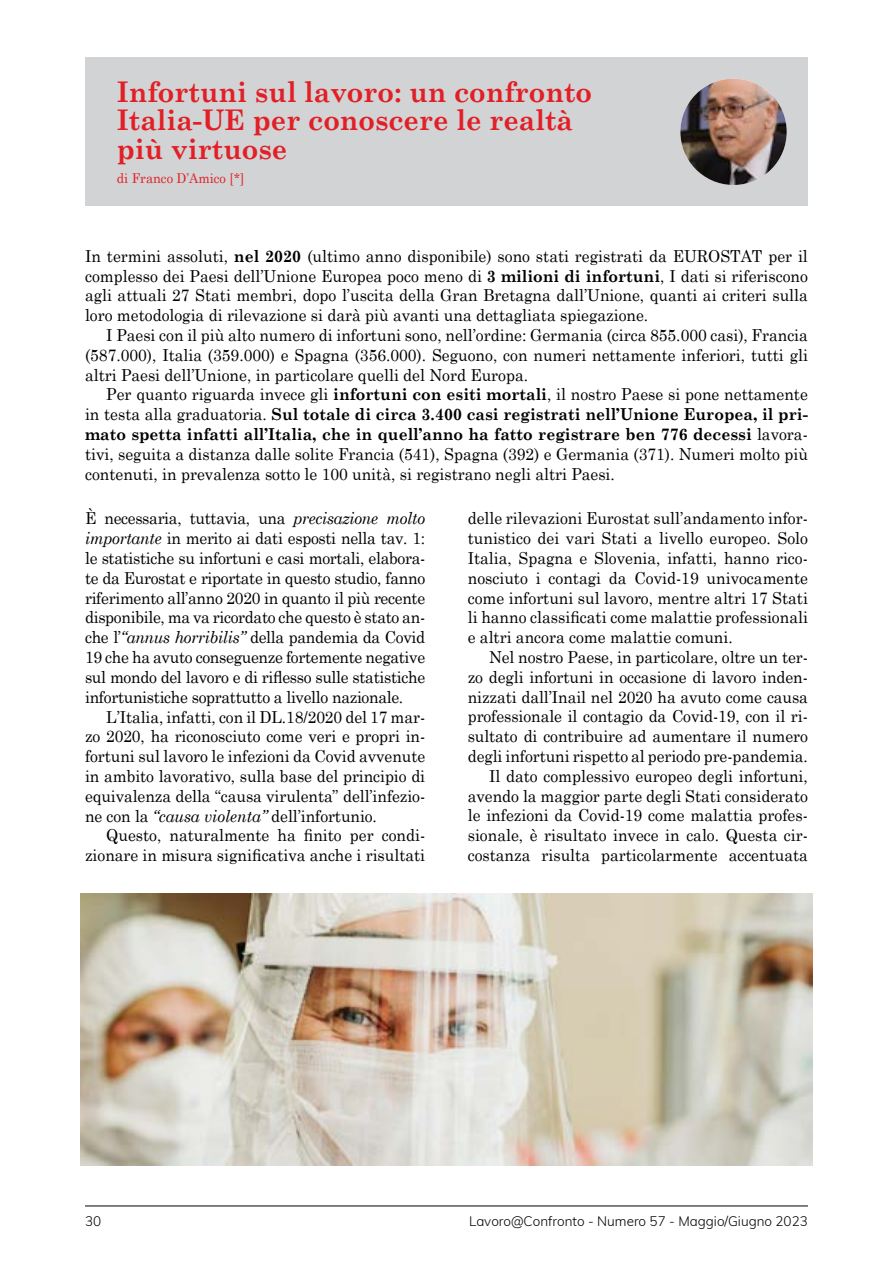
<style>
.page{position:relative;width:893px;height:1263px;background:#fff}
.page>*{position:absolute;margin:0;border:0;box-sizing:border-box;transform-origin:0 0}
.t1{font:700 28.5px/28.5px "Century Schoolbook";color:#e21f26;scale:.95 1}
.t2{font:16.5px/19.8px "Century Schoolbook";color:#000;text-align:justify;scale:.95 1}
.t3{font:300 13.5px "Muli";color:#000}
.t4{font:13.5px "Century Schoolbook";color:#e21f26;scale:.95 1}
.s1{font-weight:700}
.s2{font-style:italic}
</style>
<div class="page">
<hr style="left:85px;top:1205px;width:723px;height:1px;background:#000">
<div style="left:85px;top:57px;width:723px;height:149px;background:#d1d3d4"></div>
<img style="left:680px;top:79px;width:107px;height:106px;border-radius:53px">
<img style="left:81px;top:893px;width:731px;height:272px">
<h1 class="t1" style="left:117px;top:76px;width:502px">Infortuni sul lavoro: un confronto<br>Italia-UE per conoscere le realtà più virtuose</h1>
<p class="t4" style="left:117px;top:170px;width:136px">di Franco D’Amico [*]</p>
<p class="t2" style="left:85px;top:245px;width:762px">In termini assoluti, <span class="s1">nel 2020</span> (ultimo anno disponibile) sono stati registrati da EUROSTAT per il complesso dei Paesi dell’Unione Europea poco meno di <span class="s1">3 milioni di infortuni</span>, I dati si riferiscono agli attuali 27 Stati membri, dopo l’uscita della Gran Bretagna dall’Unione, quanti ai criteri sulla loro metodologia di rilevazione si darà più avanti una dettagliata spiegazione.</p>
<p class="t2" style="left:85px;top:325px;width:762px;text-indent:21px">I Paesi con il più alto numero di infortuni sono, nell’ordine: Germania (circa 855.000 casi), Francia (587.000), Italia (359.000) e Spagna (356.000). Seguono, con numeri nettamente inferiori, tutti gli altri Paesi dell’Unione, in particolare quelli del Nord Europa.</p>
<p class="t2" style="left:85px;top:384px;width:762px;text-indent:21px">Per quanto riguarda invece gli <span class="s1">infortuni con esiti mortali</span>, il nostro Paese si pone nettamente in testa alla graduatoria. <span class="s1">Sul totale di circa 3.400 casi registrati nell’Unione Europea, il pri&shy;mato spetta infatti all’Italia, che in quell’anno ha fatto registrare ben 776 decessi</span> lavora&shy;tivi, seguita a distanza dalle solite Francia (541), Spagna (392) e Germania (371). Numeri molto più contenuti, in prevalenza sotto le 100 unità, si registrano negli altri Paesi.</p>
<p class="t2" style="left:85px;top:508px;width:360px">È necessaria, tuttavia, una <span class="s2">precisazione molto importante</span> in merito ai dati esposti nella tav. 1: le statistiche su infortuni e casi mortali, elabora&shy;te da Eurostat e riportate in questo studio, fanno riferimento all’anno 2020 in quanto il più recente disponibile, ma va ricordato che questo è stato an&shy;che l’<span class="s2">“annus horribilis”</span> della pandemia da Covid 19 che ha avuto conseguenze fortemente negative sul mondo del lavoro e di riflesso sulle statistiche infortunistiche soprattutto a livello nazionale.</p>
<p class="t2" style="left:85px;top:706px;width:360px;text-indent:21px">L’Italia, infatti, con il DL.18/2020 del 17 mar&shy;zo 2020, ha riconosciuto come veri e propri in&shy;fortuni sul lavoro le infezioni da Covid avvenute in ambito lavorativo, sulla base del principio di equivalenza della “causa virulenta” dell’infezio&shy;ne con la <span class="s2">“causa violenta”</span> dell’infortunio.</p>
<p class="t2" style="left:85px;top:825px;width:360px;text-align:right">Questo, naturalmente ha finito per condi&shy;zionare in misura significativa anche i risultati</p>
<p class="t2" style="left:468px;top:508px;width:360px">delle rilevazioni Eurostat sull’andamento infor&shy;tunistico dei vari Stati a livello europeo. Solo Italia, Spagna e Slovenia, infatti, hanno rico&shy;nosciuto i contagi da Covid-19 univocamente come infortuni sul lavoro, mentre altri 17 Stati li hanno classificati come malattie professionali e altri ancora come malattie comuni.</p>
<p class="t2" style="left:468px;top:647px;width:360px;text-align:right">Nel nostro Paese, in particolare, oltre un ter-<br>zo degli infortuni in occasione di lavoro inden&shy;nizzati dall’Inail nel 2020 ha avuto come causa professionale il contagio da Covid-19, con il ri&shy;sultato di contribuire ad aumentare il numero degli infortuni rispetto al periodo pre-pandemia.<br>Il dato complessivo europeo degli infortuni, avendo la maggior parte degli Stati considerato le infezioni da Covid-19 come malattia profes&shy;sionale, è risultato invece in calo. Questa cir&shy;costanza risulta particolarmente accentuata</p>
<p class="t3" style="left:85px;top:1213px;width:18px">30</p>
<p class="t3" style="left:469px;top:1213px;width:340px">Lavoro@Confronto - Numero 57 - Maggio/Giugno 2023</p>
</div>
